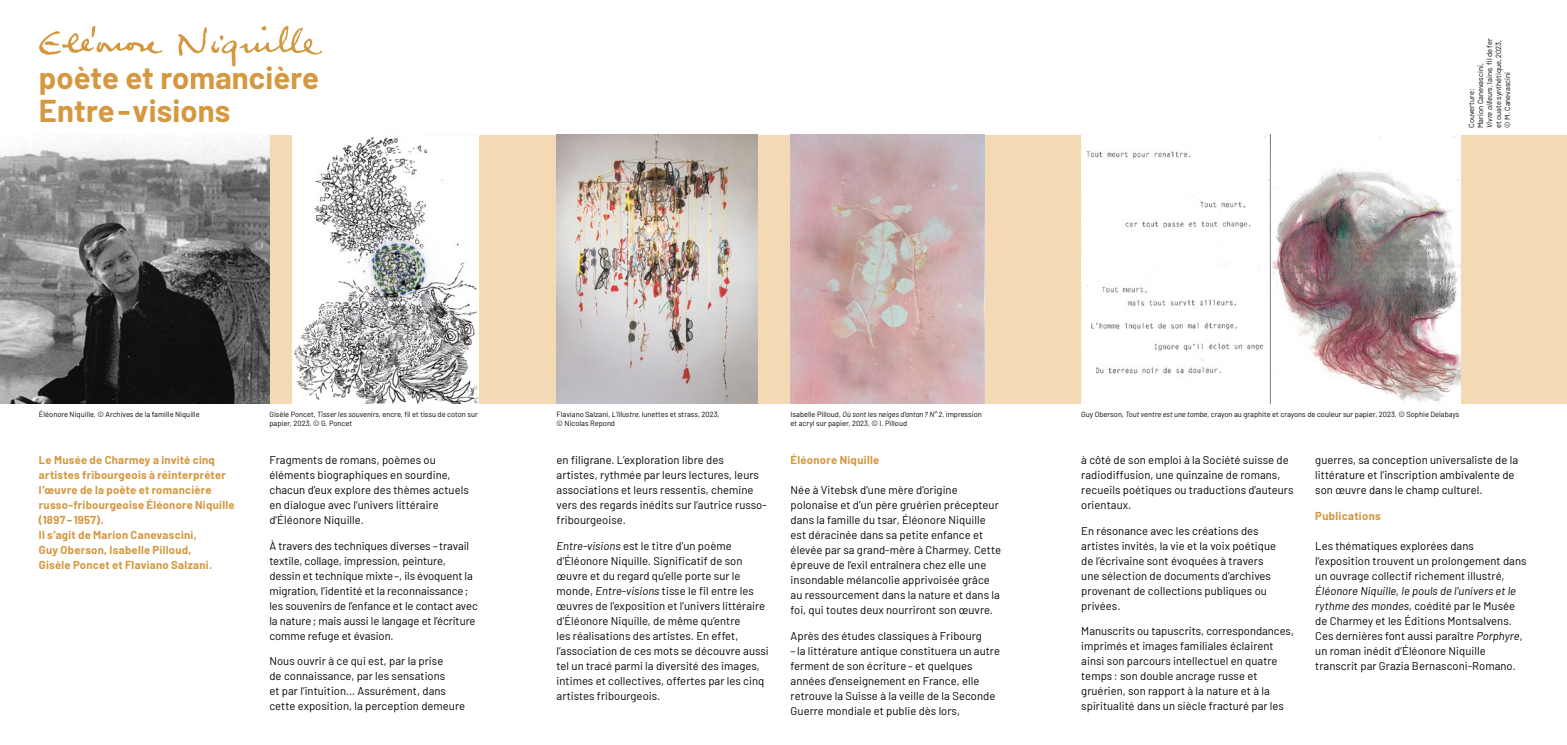
<style>
.page{position:relative;width:1567px;height:745px;background:#fff}
.page>*{position:absolute;margin:0;border:0;box-sizing:border-box;transform-origin:0 0}
.t1{font:700 30.88px/33.8px "Barlow";letter-spacing:.005em;color:#d49840}
.t2{font:11.25px/15px "Barlow";letter-spacing:.005em;color:#000}
.t3{font:700 11.25px/15px "Barlow";letter-spacing:.025em;color:#d49840}
.t4{font:7.5px/9px "Barlow";color:#000}
.s1{font-style:italic}
</style>
<div class="page">
<div style="left:0;top:135px;width:1566px;height:268px;background:#f3dab4"></div>
<img style="left:790px;top:135px;width:194px;height:268px">
<img style="left:556px;top:135px;width:201px;height:268px">
<img style="left:0;top:135px;width:269px;height:268px">
<svg style="left:39px;top:26px;width:124px;height:29px"></svg>
<svg style="left:178px;top:26px;width:144px;height:41px"></svg>
<img style="left:1081px;top:135px;width:379px;height:268px">
<img style="left:293px;top:135px;width:185px;height:268px">
<h1 class="t1" style="left:39px;top:58px;width:281px">poète et romancière<br>Entre-visions</h1>
<p class="t4" style="left:1465px;top:128px;width:91px;rotate:-90deg">Couverture:<br>Marion Canevascini,<br><span class="s1">Vivre ailleurs,</span> laine, fil de fer et ouate synthétique, 2023, © M. Canevascini</p>
<p class="t4" style="left:39px;top:408px;width:162px">Éléonore Niquille, © Archives de la famille Niquille</p>
<p class="t4" style="left:269px;top:408px;width:210px">Gisèle Poncet, <span class="s1">Tisser les souvenirs</span>, encre, fil et tissu de coton sur papier, 2023, © G. Poncet</p>
<p class="t3" style="left:39px;top:451px;width:197px">Le Musée de Charmey a invité cinq artistes fribourgeois à réinterpréter l’œuvre de la poète et romancière russo-fribourgeoise Éléonore Niquille (1897–1957).<br>Il s’agit de Marion Canevascini,<br>Guy Oberson, Isabelle Pilloud,<br>Gisèle Poncet et Flaviano Salzani.</p>
<p class="t2" style="left:269px;top:451px;width:201px">Fragments de romans, poèmes ou éléments biographiques en sourdine, chacun d’eux explore des thèmes actuels en dialogue avec l’univers littéraire d’Éléonore Niquille.</p>
<p class="t2" style="left:269px;top:537px;width:210px">À travers des techniques diverses – travail textile, collage, impression, peinture, dessin et technique mixte–, ils évoquent la migration, l’identité et la reconnaissance; les souvenirs de l’enfance et le contact avec la nature; mais aussi le langage et l’écriture comme refuge et évasion.</p>
<p class="t2" style="left:269px;top:652px;width:197px">Nous ouvrir à ce qui est, par la prise<br>de connaissance, par les sensations<br>et par l’intuition… Assurément, dans cette exposition, la perception demeure</p>
<p class="t4" style="left:556px;top:408px;width:164px">Flaviano Salzani, <span class="s1">L’Illustre,</span> lunettes et strass, 2023, © Nicolas Repond</p>
<p class="t2" style="left:556px;top:451px;width:212px">en filigrane. L’exploration libre des artistes, rythmée par leurs lectures, leurs associations et leurs ressentis, chemine vers des regards inédits sur l’autrice russo&shy;fribourgeoise.</p>
<p class="t2" style="left:556px;top:537px;width:214px"><span class="s1">Entre-visions</span> est le titre d’un poème d’Éléonore Niquille. Significatif de son œuvre et du regard qu’elle porte sur le monde, <span class="s1">Entre-visions</span> tisse le fil entre les œuvres de l’exposition et l’univers littéraire d’Éléonore Niquille, de même qu’entre<br>les réalisations des artistes. En effet, l’association de ces mots se découvre aussi tel un tracé parmi la diversité des images, intimes et collectives, offertes par les cinq artistes fribourgeois.</p>
<p class="t4" style="left:790px;top:408px;width:193px">Isabelle Pilloud, <span class="s1">Où sont les neiges d’antan? N° 2,</span> impression et acryl sur papier, 2023, © I. Pilloud</p>
<p class="t3" style="left:790px;top:451px;width:90px">Éléonore Niquille</p>
<p class="t2" style="left:790px;top:481px;width:212px">Née à Vitebsk d’une mère d’origine polonaise et d’un père gruérien précepteur dans la famille du tsar, Éléonore Niquille est déracinée dans sa petite enfance et élevée par sa grand-mère à Charmey. Cette épreuve de l’exil entraînera chez elle une insondable mélancolie apprivoisée grâce au ressourcement dans la nature et dans la foi, qui toutes deux nourriront son œuvre.</p>
<p class="t2" style="left:790px;top:626px;width:193px">Après des études classiques à Fribourg</p>
<p class="t2" style="left:790px;top:641px;width:211px">– la littérature antique constituera un autre ferment de son écriture – et quelques années d’enseignement en France, elle retrouve la Suisse à la veille de la Seconde Guerre mondiale et publie dès lors,</p>
<p class="t4" style="left:1081px;top:408px;width:379px">Guy Oberson, <span class="s1">Tout ventre est une tombe,</span> crayon au graphite et crayons de couleur sur papier, 2023, © Sophie Delabays</p>
<p class="t2" style="left:1081px;top:451px;width:214px">à côté de son emploi à la Société suisse de radiodiffusion, une quinzaine de romans, recueils poétiques ou traductions d’auteurs orientaux.</p>
<p class="t2" style="left:1081px;top:522px;width:196px">En résonance avec les créations des artistes invités, la vie et la voix poétique de l’écrivaine sont évoquées à travers une sélection de documents d’archives provenant de collections publiques ou privées.</p>
<p class="t2" style="left:1081px;top:622px;width:214px">Manuscrits ou tapuscrits, correspondances, imprimés et images familiales éclairent ainsi son parcours intellectuel en quatre temps : son double ancrage russe et gruérien, son rapport à la nature et à la spiritualité dans un siècle fracturé par les</p>
<p class="t2" style="left:1315px;top:451px;width:204px">guerres, sa conception universaliste de la littérature et l’inscription ambivalente de son œuvre dans le champ culturel.</p>
<p class="t3" style="left:1315px;top:507px;width:67px">Publications</p>
<p class="t2" style="left:1315px;top:537px;width:213px">Les thématiques explorées dans l’exposition trouvent un prolongement dans un ouvrage collectif richement illustré,</p>
<p class="t2" style="left:1315px;top:582px;width:209px"><span class="s1">Éléonore Niquille, le pouls de l’univers et le rythme des mondes,</span> coédité par le Musée de Charmey et les Éditions Montsalvens.<br>Ces dernières font aussi paraître <span class="s1">Porphyre</span>, un roman inédit d’Éléonore Niquille transcrit par Grazia Bernasconi-Romano.</p>
</div>
